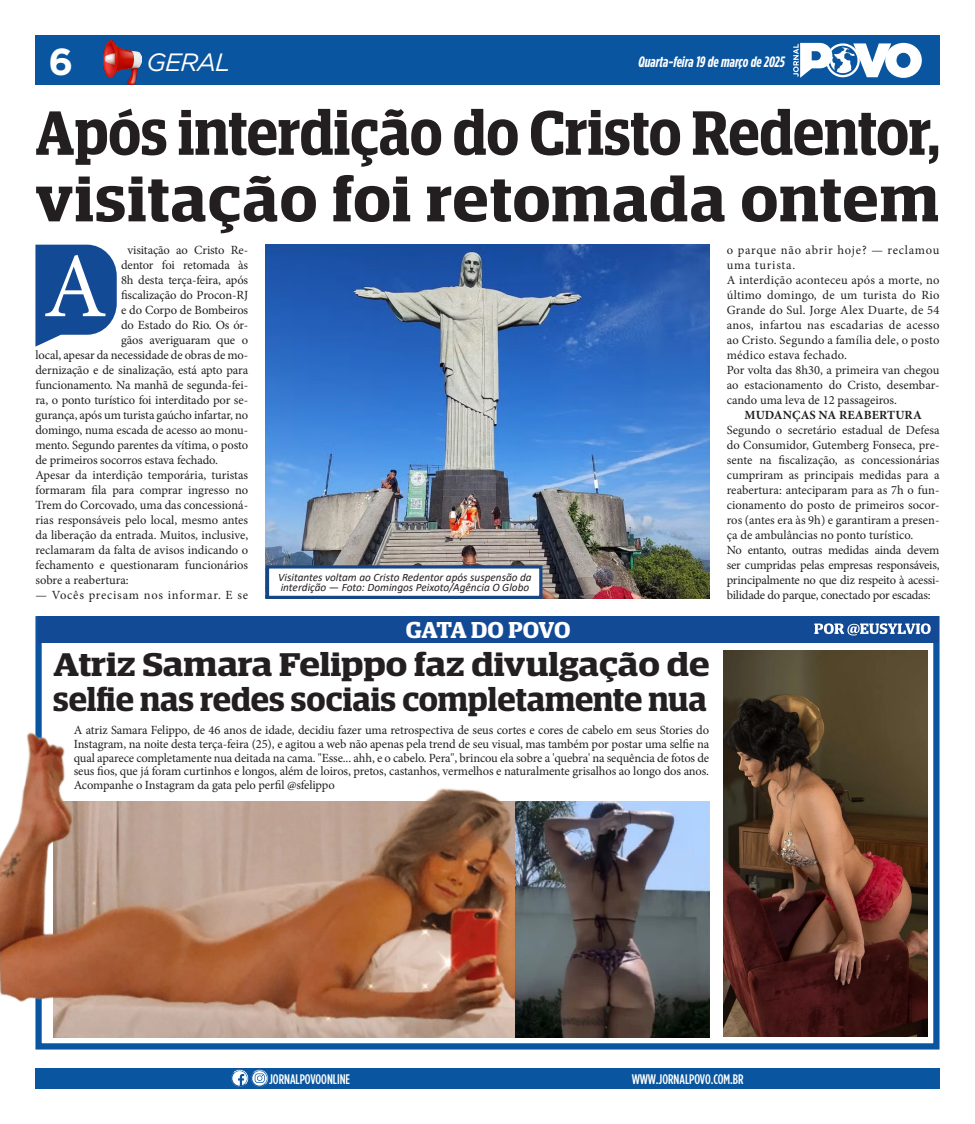
<style>
.page{position:relative;width:975px;height:1124px;background:#fff}
.page>*{position:absolute;margin:0;border:0;box-sizing:border-box;transform-origin:0 0}
.t1{font:92.12px "Minion Pro";color:#fff}
.t2{font:600 62.62px/66.5px "Guardian Egyptian Display";color:#231f20;scale:.95 1}
.t3{font:700 37.5px "Gotham";color:#fff}
.t4{font:600 32.88px/35.4px "Guardian Egyptian Display";color:#231f20;scale:1.19 1}
.t5{font:italic 25px "Gotham";letter-spacing:-.04em;color:#fff}
.t6{font:600 23.12px "Guardian Egyptian Display";letter-spacing:-.03em;color:#fff;scale:1.07 1}
.t7{font:italic 700 15px "Gotham Cond";color:#fff}
.t8{font:500 13.88px "Gotham Cond";color:#fff}
.t9{font:12.5px/15px "Minion Pro";letter-spacing:-.01em;color:#231f20;text-align:justify}
.t10{font:12.5px/15px "Minion Pro";letter-spacing:.055em;color:#231f20}
.t11{font:12.5px "Minion Pro";letter-spacing:.06em;color:#231f20}
.t12{font:700 12.5px "Minion Pro";letter-spacing:.01em;color:#231f20}
.t13{font:italic 11.25px/10px "Calibri";color:#231f20}
</style>
<div class="page">
<div style="left:35px;top:1067px;width:904px;height:21px;background:#0a559f"></div>
<div style="left:35px;top:35px;width:904px;height:50px;background:#0a559f"></div>
<svg style="left:793px;top:42px;width:128px;height:36px"></svg>
<svg style="left:231px;top:1069px;width:38px;height:17px"></svg>
<img style="left:104px;top:41px;width:38px;height:43px">
<img style="left:266px;top:244px;width:443px;height:355px">
<div style="left:266px;top:565px;width:276px;height:34px;background:#fff;border:3px solid #174685"></div>
<div style="left:35px;top:616px;width:904px;height:433px;border:6px solid #0a559f"></div>
<div style="left:38px;top:616px;width:899px;height:26px;background:#124a96"></div>
<img style="left:514px;top:801px;width:195px;height:236px">
<img style="left:0;top:725px;width:514px;height:312px">
<img style="left:723px;top:650px;width:204px;height:385px">
<svg style="left:814px;top:623px;width:116px;height:12px"></svg>
<svg style="left:35px;top:244px;width:82px;height:102px;background:#3666a6"></svg>
<h3 class="t3" style="left:48px;top:37px;width:26px">6</h3>
<h3 class="t5" style="left:147px;top:47px;width:85px">GERAL</h3>
<p class="t7" style="left:638px;top:53px;width:148px">Quarta-feira 19 de março de 2025</p>
<p class="t2" style="left:35px;top:99px;width:953px">Após interdição do Cristo Redentor, visitação foi retomada ontem</p>
<p class="t10" style="left:726px;top:242px;width:214px">o parque não abrir hoje? — reclamou uma turista.</p>
<p class="t9" style="left:726px;top:272px;width:214px">A interdição aconteceu após a morte, no último domingo, de um turista do Rio Grande do Sul. Jorge Alex Duarte, de 54 anos, infartou nas escadarias de acesso ao Cristo. Segundo a família dele, o posto médico estava fechado.</p>
<p class="t9" style="left:726px;top:362px;width:214px">Por volta das 8h30, a primeira van chegou ao estacionamento do Cristo, desembar&shy;cando uma leva de 12 passageiros.</p>
<p class="t12" style="left:744px;top:406px;width:179px">MUDANÇAS NA REABERTURA</p>
<p class="t9" style="left:726px;top:422px;width:214px">Segundo o secretário estadual de Defesa do Consumidor, Gutemberg Fonseca, pre&shy;sente na fiscalização, as concessionárias cumpriram as principais medidas para a reabertura: anteciparam para as 7h o fun&shy;cionamento do posto de primeiros socor&shy;ros (antes era às 9h) e garantiram a presen&shy;ça de ambulâncias no ponto turístico.</p>
<p class="t9" style="left:726px;top:542px;width:214px">No entanto, outras medidas ainda devem ser cumpridas pelas empresas responsáveis, principalmente no que diz respeito à acessi&shy;bilidade do parque, conectado por escadas:</p>
<p class="t9" style="left:127px;top:242px;width:122px">visitação ao Cristo Re-</p>
<p class="t9" style="left:121px;top:257px;width:129px">dentor foi retomada às</p>
<p class="t9" style="left:121px;top:272px;width:129px">8h desta terça-feira, após</p>
<p class="t9" style="left:121px;top:287px;width:129px">fiscalização do Procon-RJ</p>
<p class="t9" style="left:121px;top:302px;width:129px">e do Corpo de Bombeiros</p>
<p class="t9" style="left:121px;top:317px;width:129px">do Estado do Rio. Os ór-</p>
<p class="t9" style="left:121px;top:332px;width:129px">gãos averiguaram que o</p>
<p class="t9" style="left:35px;top:347px;width:214px">local, apesar da necessidade de obras de mo-</p>
<p class="t9" style="left:35px;top:362px;width:214px">dernização e de sinalização, está apto para</p>
<p class="t9" style="left:35px;top:377px;width:214px">funcionamento. Na manhã de segunda-fei-</p>
<p class="t9" style="left:35px;top:392px;width:214px">ra, o ponto turístico foi interditado por se-</p>
<p class="t9" style="left:35px;top:407px;width:214px">gurança, após um turista gaúcho infartar, no</p>
<p class="t9" style="left:35px;top:422px;width:214px">domingo, numa escada de acesso ao monu-</p>
<p class="t9" style="left:35px;top:437px;width:214px">mento. Segundo parentes da vítima, o posto</p>
<p class="t9" style="left:35px;top:452px;width:184px">de primeiros socorros estava fechado.</p>
<p class="t9" style="left:35px;top:467px;width:214px">Apesar da interdição temporária, turistas formaram fila para comprar ingresso no Trem do Corcovado, uma das concessioná&shy;rias responsáveis pelo local, mesmo antes da liberação da entrada. Muitos, inclusive, reclamaram da falta de avisos indicando o fechamento e questionaram funcionários sobre a reabertura:</p>
<p class="t11" style="left:35px;top:586px;width:214px">— Vocês precisam nos informar. E se</p>
<p class="t1" style="left:43px;top:225px;width:65px">A</p>
<p class="t13" style="left:278px;top:571px;width:255px">Visitantes voltam ao Cristo Redentor após suspensão da interdição — Foto: Domingos Peixoto/Agência O Globo</p>
<p class="t6" style="left:406px;top:616px;width:155px">GATA DO POVO</p>
<p class="t4" style="left:53px;top:646px;width:553px">Atriz Samara Felippo faz divulgação de selfie nas redes sociais completamente nua</p>
<p class="t9" style="left:74px;top:723px;width:637px;line-height:13.8px">A atriz Samara Felippo, de 46 anos de idade, decidiu fazer uma retrospectiva de seus cortes e cores de cabelo em seus Stories do Instagram, na noite desta terça-feira (25), e agitou a web não apenas pela trend de seu visual, mas também por postar uma selfie na qual aparece completamente nua deitada na cama. "Esse... ahh, e o cabelo. Pera", brincou ela sobre a 'quebra' na sequência de fotos de seus fios, que já foram curtinhos e longos, além de loiros, pretos, castanhos, vermelhos e naturalmente grisalhos ao longo dos anos.<br>Acompanhe o Instagram da gata pelo perfil @sfelippo</p>
<p class="t8" style="left:269px;top:1070px;width:83px">JORNALPOVOONLINE</p>
<p class="t8" style="left:631px;top:1070px;width:113px">WWW.JORNALPOVO.COM.BR</p>
</div>
